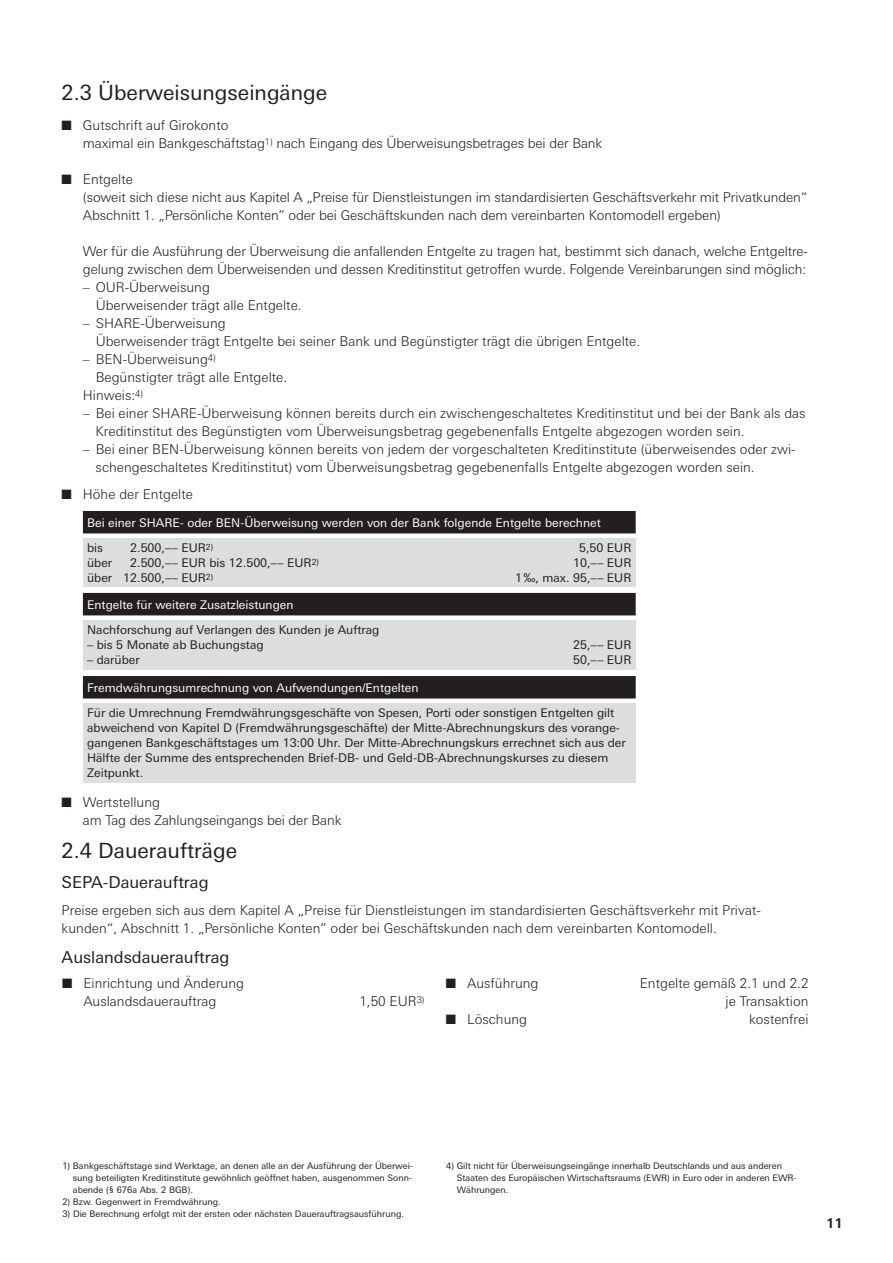
<style>
.page{position:relative;width:893px;height:1263px;background:#fff}
.page>*{position:absolute;margin:0;border:0;box-sizing:border-box;transform-origin:0 0}
.t1{font:21px "Deu Ba Univers";color:#231f20}
.t2{font:16.5px "Deu Ba Univers";color:#231f20}
.t3{font:300 13.5px/18px "Deu Ba Univers";color:#231f20}
.t4{font:700 13.5px "Deu Ba Univers";color:#231f20}
.t5{font:12px/15px "Deu Ba Univers";color:#231f20}
.t6{font:12px "Deu Ba Univers";color:#fff}
.t7{font:9px/12px "Deu Ba Univers";color:#231f20;text-align:justify}
</style>
<div class="page">
<div style="left:83px;top:511px;width:553px;height:22px;background:#231f20"></div>
<div style="left:83px;top:538px;width:553px;height:49px;background:#dcdddf"></div>
<div style="left:83px;top:676px;width:553px;height:22px;background:#231f20"></div>
<div style="left:83px;top:703px;width:553px;height:80px;background:#dcdddf"></div>
<div style="left:83px;top:593px;width:553px;height:22px;background:#231f20"></div>
<div style="left:83px;top:620px;width:553px;height:50px;background:#dcdddf"></div>
<h1 class="t1" style="left:62px;top:81px;width:267px">2.3 Überweisungseingänge</h1>
<p class="t3" style="left:83px;top:116px;width:521px;text-indent:-21px">■ Gutschrift auf Girokonto<br>maximal ein Bankgeschäftstag<sup>1)</sup> nach Eingang des Überweisungsbetrages bei der Bank</p>
<p class="t3" style="left:83px;top:170px;width:726px;text-indent:-21px">■ Entgelte<br>(soweit sich diese nicht aus Kapitel A „Preise für Dienstleistungen im standardisierten Geschäftsverkehr mit Privatkunden“<br>Abschnitt 1. „Persönliche Konten” oder bei Geschäftskunden nach dem vereinbarten Kontomodell ergeben)</p>
<p class="t3" style="left:83px;top:242px;width:727px">Wer für die Ausführung der Überweisung die anfallenden Entgelte zu tragen hat, bestimmt sich danach, welche Entgeltre&shy;gelung zwischen dem Überweisenden und dessen Kreditinstitut getroffen wurde. Folgende Vereinbarungen sind möglich:</p>
<p class="t3" style="left:96px;top:278px;width:207px;text-indent:-13px">– OUR-Überweisung<br>Überweisender trägt alle Entgelte.</p>
<p class="t3" style="left:96px;top:314px;width:546px;text-indent:-13px">– SHARE-Überweisung<br>Überweisender trägt Entgelte bei seiner Bank und Begünstigter trägt die übrigen Entgelte.</p>
<p class="t3" style="left:83px;top:350px;width:135px">– BEN-Überweisung<sup>4)</sup></p>
<p class="t3" style="left:96px;top:368px;width:193px">Begünstigter trägt alle Entgelte.</p>
<p class="t3" style="left:83px;top:386px;width:62px">Hinweis:<sup>4)</sup></p>
<p class="t3" style="left:96px;top:404px;width:712px;text-indent:-13px">– Bei einer SHARE-Überweisung können bereits durch ein zwischengeschaltetes Kreditinstitut und bei der Bank als das<br>Kreditinstitut des Begüns tigten vom Überweisungsbetrag gegebenenfalls Entgelte abgezogen worden sein.</p>
<p class="t3" style="left:96px;top:440px;width:702px;text-indent:-13px">– Bei einer BEN-Überweisung können bereits von jedem der vorgeschalteten Kreditinstitute (überweisendes oder zwi&shy;schen geschaltetes Kreditinstitut) vom Überweisungsbetrag gegebenenfalls Entgelte abgezogen worden sein.</p>
<p class="t3" style="left:62px;top:485px;width:133px">■ Höhe der Entgelte</p>
<p class="t6" style="left:87px;top:515px;width:515px">Bei einer SHARE- oder BEN-Überweisung werden von der Bank folgende Entgelte berechnet</p>
<p class="t5" style="left:87px;top:540px;width:18px">bis</p>
<p class="t5" style="left:130px;top:540px;width:85px">2.500,–– EUR<sup>2)</sup></p>
<p class="t5" style="left:579px;top:540px;width:54px">5,50 EUR</p>
<p class="t5" style="left:87px;top:555px;width:27px">über</p>
<p class="t5" style="left:130px;top:555px;width:190px">2.500,–– EUR bis 12.500,–– EUR<sup>2)</sup></p>
<p class="t5" style="left:573px;top:555px;width:60px">10,–– EUR</p>
<p class="t5" style="left:87px;top:570px;width:128px">über 12.500,–– EUR<sup>2)</sup></p>
<p class="t5" style="left:515px;top:570px;width:118px">1‰, max. 95,–– EUR</p>
<p class="t6" style="left:87px;top:597px;width:208px">Entgelte für weitere Zusatzleistungen</p>
<p class="t5" style="left:87px;top:622px;width:294px">Nachforschung auf Verlangen des Kunden je Auftrag</p>
<p class="t5" style="left:87px;top:637px;width:178px">– bis 5 Monate ab Buchungstag</p>
<p class="t5" style="left:573px;top:637px;width:60px">25,–– EUR</p>
<p class="t5" style="left:87px;top:652px;width:54px">– darüber</p>
<p class="t5" style="left:573px;top:652px;width:60px">50,–– EUR</p>
<p class="t6" style="left:87px;top:681px;width:333px">Fremdwährungsumrechnung von Aufwendungen/Entgelten</p>
<p class="t5" style="left:87px;top:705px;width:540px">Für die Umrechnung Fremdwährungsgeschäfte von Spesen, Porti oder sonstigen Entgelten gilt abweichend von Kapitel D (Fremdwährungsgeschäfte) der Mitte-Abrechnungskurs des vorange&shy;gangenen Bankgeschäftstages um 13:00 Uhr. Der Mitte-Abrechnungskurs errechnet sich aus der Hälfte der Summe des entsprechenden Brief-DB- und Geld-DB-Abrechnungskurses zu diesem Zeitpunkt.</p>
<p class="t3" style="left:83px;top:793px;width:260px;text-indent:-21px">■ Wertstellung<br>am Tag des Zahlungseingangs bei der Bank</p>
<h1 class="t1" style="left:62px;top:839px;width:177px">2.4 Daueraufträge</h1>
<p class="t2" style="left:62px;top:873px;width:148px">SEPA-Dauerauftrag</p>
<p class="t3" style="left:62px;top:901px;width:701px">Preise ergeben sich aus dem Kapitel A „Preise für Dienstleistungen im standardisierten Geschäftsverkehr mit Privat - kunden“, Abschnitt 1. „Persönliche Konten” oder bei Geschäftskunden nach dem vereinbarten Kontomodell.</p>
<p class="t2" style="left:62px;top:948px;width:169px">Auslandsdauerauftrag</p>
<p class="t3" style="left:62px;top:974px;width:183px;text-align:center">■ Einrichtung und Änderung<br>Auslandsdauerauftrag</p>
<p class="t3" style="left:446px;top:974px;width:94px">■ Ausführung</p>
<p class="t3" style="left:640px;top:974px;width:170px;text-align:right">Entgelte gemäß 2.1 und 2.2 je Transaktion</p>
<p class="t3" style="left:446px;top:1010px;width:83px">■ Löschung</p>
<p class="t3" style="left:749px;top:1010px;width:61px">kostenfrei</p>
<p class="t3" style="left:359px;top:992px;width:67px">1,50 EUR<sup>3)</sup></p>
<p class="t7" style="left:73px;top:1160px;width:342px;text-indent:-11px">1) Bankgeschäftstage sind Werktage, an denen alle an der Ausführung der Überwei&shy;sung beteiligten Kreditinstitute gewöhnlich geöffnet haben, ausgenommen Sonn - abende (§ 676a Abs. 2 BGB).</p>
<p class="t7" style="left:62px;top:1196px;width:160px">2) Bzw. Gegenwert in Fremdwährung.</p>
<p class="t7" style="left:62px;top:1208px;width:343px">3) Die Berechnung erfolgt mit der ersten oder nächsten Dauerauftragsausführung.</p>
<p class="t7" style="left:457px;top:1160px;width:341px;text-align:left;text-indent:-11px">4) Gilt nicht für Überweisungseingänge innerhalb Deutschlands und aus anderen<br>Staaten des Europäischen Wirtschaftsraums (EWR) in Euro oder in anderen EWR-<br>Währungen.</p>
<p class="t4" style="left:826px;top:1215px;width:18px">11</p>
</div>
